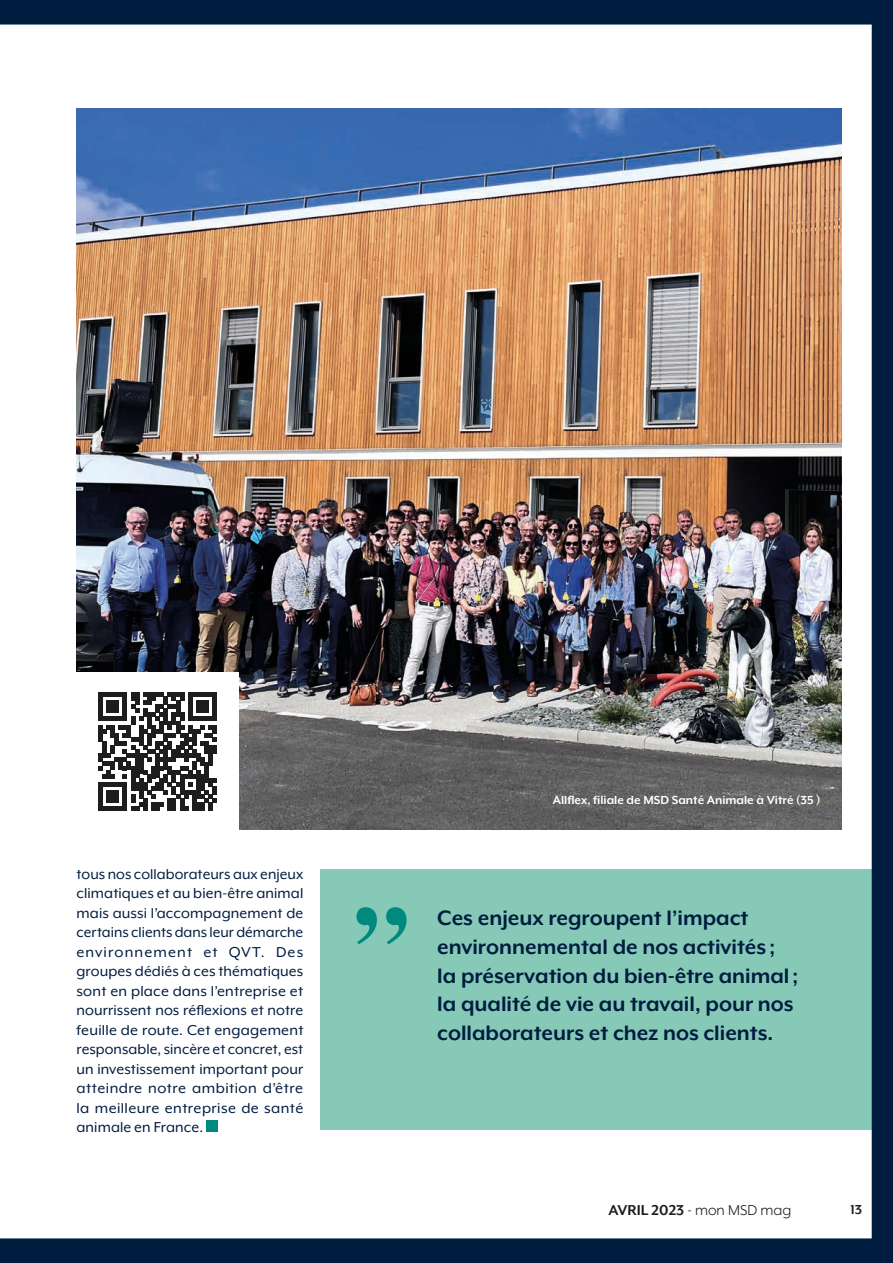
<style>
.page{position:relative;width:893px;height:1263px;background:#fff}
.page>*{position:absolute;margin:0;border:0;box-sizing:border-box;transform-origin:0 0}
.t1{font:700 24px/28.8px "Mr Eaves XL Mod OT";color:#001c3f}
.t2{font:16.5px/19.5px "Mr Eaves XL Mod OT";letter-spacing:.025em;color:#001c3f;text-align:justify}
.t3{font:16.5px "Mr Eaves XL Mod OT";color:#1d1d1b}
.t4{font:700 15px "Mr Eaves XL Mod OT";color:#1d1d1b}
.t5{font:700 13.5px "Mr Eaves XL Mod OT";color:#fff}
.s1{font-weight:700}
</style>
<div class="page">
<img style="left:0;top:0;width:893px;height:1263px">
<p class="t2" style="left:77px;top:864px;width:228px">tous nos collaborateurs aux enjeux climatiques et au bien-être animal mais aussi l’accompagnement de certains clients dans leur démarche environnement et QVT. Des groupes dédiés à ces thématiques sont en place dans l’entreprise et nourrissent nos réflexions et notre feuille de route. Cet engagement responsable, sincère et concret, est un investissement important pour atteindre notre ambition d’être la meilleure entreprise de santé animale en France.</p>
<p class="t5" style="left:553px;top:792px;width:269px">Allflex, filiale de MSD Santé Animale à Vitré (35 )</p>
<h1 class="t1" style="left:437px;top:903px;width:362px">Ces enjeux regroupent l’impact environnemental de nos activités ; la préservation du bien-être animal ; la qualité de vie au travail, pour nos collaborateurs et chez nos clients.</h1>
<p class="t3" style="left:609px;top:1201px;width:184px"><span class="s1">AVRIL 2023</span> - mon MSD mag</p>
<p class="t4" style="left:850px;top:1201px;width:13px">13</p>
</div>
